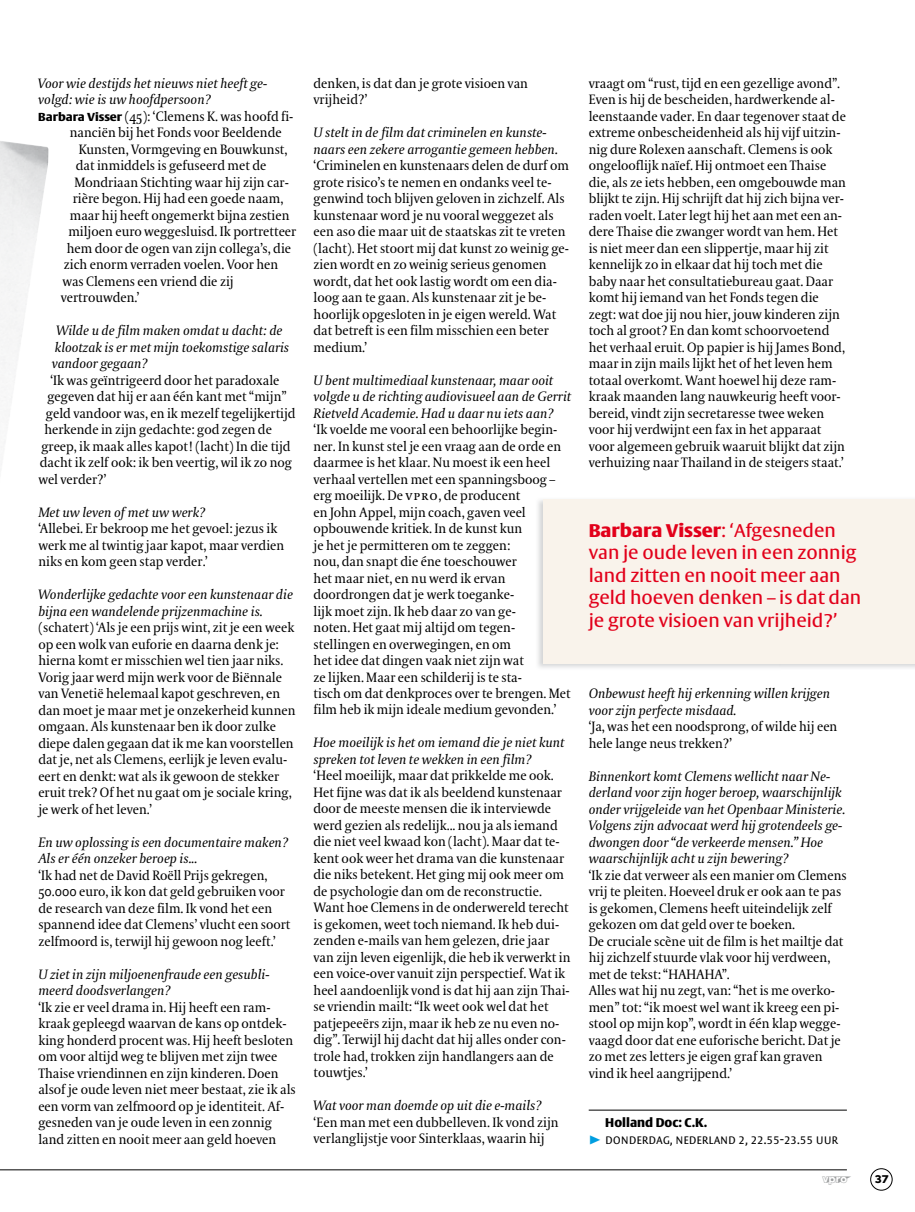
<style>
.page{position:relative;width:915px;height:1212px;background:#fff}
.page>*{position:absolute;margin:0;border:0;box-sizing:border-box;transform-origin:0 0}
.t1{font:18px/22.5px "VPRO Vesta";color:#e2001a}
.t2{font:13.5px/16.5px "VPRO Coranto";color:#000}
.t3{font:italic 13.5px/16.5px "VPRO Coranto";color:#000}
.t4{font:13.5px "VPRO Vesta Mini";color:#000}
.t5{font:700 12.45px "VPRO Vesta";color:#000;scale:.95 1}
.t6{font:700 12px "VPRO Thonik";color:#000}
.s1{font-family:"VPRO Vesta";font-weight:700;font-size:11.4px}
.s2{font-family:"VPRO Coranto SC"}
.s3{font-weight:700}
.s4{color:#9c9e9f}
</style>
<div class="page">
<hr style="left:0;top:1169px;width:846px;height:1px;background:#000">
<div style="left:870px;top:1168px;width:22px;height:22px;border:1px solid #000;border-radius:50%"></div>
<div style="left:543px;top:499px;width:371px;height:164px;background:#f9f3eb"></div>
<hr style="left:588px;top:1110px;width:258px;height:1px;background:#000">
<p class="t3" style="left:38px;top:75px;width:230px">Voor wie destijds het nieuws niet heeft ge-</p>
<p class="t3" style="left:38px;top:91px;width:174px">volgd: wie is uw hoofdpersoon?</p>
<p class="t2" style="left:38px;top:108px;width:256px"><span class="s1">Barbara Visser</span> (45): ‘Clemens K. was hoofd fi-</p>
<p class="t2" style="left:70px;top:124px;width:213px">nanciën bij het Fonds voor Beeldende</p>
<p class="t2" style="left:79px;top:141px;width:210px">Kunsten, Vormgeving en Bouwkunst,</p>
<p class="t2" style="left:76px;top:157px;width:192px">dat inmiddels is gefuseerd met de</p>
<p class="t2" style="left:74px;top:174px;width:216px">Mondriaan Stichting waar hij zijn car-</p>
<p class="t2" style="left:73px;top:190px;width:212px">rière begon. Hij had een goede naam,</p>
<p class="t2" style="left:70px;top:207px;width:221px">maar hij heeft ongemerkt bijna zestien</p>
<p class="t2" style="left:68px;top:223px;width:229px">miljoen euro weggesluisd. Ik portretteer</p>
<p class="t2" style="left:67px;top:240px;width:226px">hem door de ogen van zijn collega’s, die</p>
<p class="t2" style="left:64px;top:256px;width:216px">zich enorm verraden voelen. Voor hen</p>
<p class="t2" style="left:62px;top:273px;width:173px">was Clemens een vriend die zij</p>
<p class="t2" style="left:61px;top:289px;width:80px">vertrouwden.’</p>
<p class="t3" style="left:52px;top:322px;width:239px;text-indent:4px">Wilde u de film maken omdat u dacht: de klootzak is er met mijn toekomstige salaris vandoor gegaan?</p>
<p class="t2" style="left:50px;top:372px;width:231px">‘Ik was geïntrigeerd door het paradoxale</p>
<p class="t2" style="left:47px;top:388px;width:241px">gegeven dat hij er aan één kant met “mijn”</p>
<p class="t2" style="left:46px;top:405px;width:251px">geld vandoor was, en ik mezelf tegelijkertijd</p>
<p class="t2" style="left:44px;top:421px;width:229px">herkende in zijn gedachte: god zegen de</p>
<p class="t2" style="left:41px;top:438px;width:251px">greep, ik maak alles kapot! (lacht) In die tijd</p>
<p class="t2" style="left:40px;top:454px;width:254px">dacht ik zelf ook: ik ben veertig, wil ik zo nog</p>
<p class="t2" style="left:38px;top:471px;width:69px">wel verder?’</p>
<p class="t3" style="left:38px;top:504px;width:168px">Met uw leven of met uw werk?</p>
<p class="t2" style="left:38px;top:520px;width:247px">‘Allebei. Er bekroop me het gevoel: jezus ik werk me al twintig jaar kapot, maar verdien niks en kom geen stap verder.’</p>
<p class="t3" style="left:38px;top:586px;width:256px">Wonderlijke gedachte voor een kunstenaar die bijna een wandelende prijzenmachine is.</p>
<p class="t2" style="left:38px;top:619px;width:259px">(schatert) ‘Als je een prijs wint, zit je een week op een wolk van euforie en daarna denk je: hierna komt er misschien wel tien jaar niks.<br>Vorig jaar werd mijn werk voor de Biënnale van Venetië helemaal kapot geschreven, en dan moet je maar met je onzekerheid kunnen omgaan. Als kunstenaar ben ik door zulke diepe dalen gegaan dat ik me kan voorstellen dat je, net als Clemens, eerlijk je leven evalu&shy;eert en denkt: wat als ik gewoon de stekker eruit trek? Of het nu gaat om je sociale kring, je werk of het leven.’</p>
<p class="t3" style="left:38px;top:834px;width:251px">En uw oplossing is een documentaire maken?<br>Als er één onzeker beroep is...</p>
<p class="t2" style="left:38px;top:867px;width:253px">‘Ik had net de David Roëll Prijs gekregen, 50.000 euro, ik kon dat geld gebruiken voor de research van deze film. Ik vond het een spannend idee dat Clemens’ vlucht een soort zelfmoord is, terwijl hij gewoon nog leeft.’</p>
<p class="t3" style="left:38px;top:966px;width:232px">U ziet in zijn miljoenenfraude een gesubli&shy;meerd doodsverlangen?</p>
<p class="t2" style="left:38px;top:999px;width:259px">‘Ik zie er veel drama in. Hij heeft een ram&shy;kraak gepleegd waarvan de kans op ontdek&shy;king honderd procent was. Hij heeft besloten om voor altijd weg te blijven met zijn twee Thaise vriendinnen en zijn kinderen. Doen alsof je oude leven niet meer bestaat, zie ik als een vorm van zelfmoord op je identiteit. Af&shy;gesneden van je oude leven in een zonnig land zitten en nooit meer aan geld hoeven</p>
<p class="t2" style="left:313px;top:75px;width:216px">denken, is dat dan je grote visioen van vrijheid?’</p>
<p class="t3" style="left:313px;top:124px;width:246px">U stelt in de film dat criminelen en kunste&shy;naars een zekere arrogantie gemeen hebben.</p>
<p class="t2" style="left:313px;top:157px;width:257px">‘Criminelen en kunstenaars delen de durf om grote risico’s te nemen en ondanks veel te&shy;genwind toch blijven geloven in zichzelf. Als kunstenaar word je nu vooral weggezet als een aso die maar uit de staatskas zit te vreten (lacht). Het stoort mij dat kunst zo weinig ge&shy;zien wordt en zo weinig serieus genomen wordt, dat het ook lastig wordt om een dia&shy;loog aan te gaan. Als kunstenaar zit je be&shy;hoorlijk opgesloten in je eigen wereld. Wat dat betreft is een film misschien een beter medium.’</p>
<p class="t3" style="left:313px;top:372px;width:259px">U bent multimediaal kunstenaar, maar ooit volgde u de richting audiovisueel aan de Gerrit<br>Rietveld Academie. Had u daar nu iets aan?</p>
<p class="t2" style="left:313px;top:421px;width:258px">‘Ik voelde me vooral een behoorlijke begin&shy;ner. In kunst stel je een vraag aan de orde en daarmee is het klaar. Nu moest ik een heel verhaal vertellen met een spanningsboog – erg moeilijk. De <span class="s2">vpro</span>, de producent<br>en John Appel, mijn coach, gaven veel opbouwende kritiek. In de kunst kun<br>je het je permitteren om te zeggen:<br>nou, dan snapt die éne toeschouwer<br>het maar niet, en nu werd ik ervan doordrongen dat je werk toeganke-<br>lijk moet zijn. Ik heb daar zo van ge-<br>noten. Het gaat mij altijd om tegen&shy;stellingen en overwegingen, en om<br>het idee dat dingen vaak niet zijn wat<br>ze lijken. Maar een schilderij is te sta-<br>tisch om dat denkproces over te brengen. Met film heb ik mijn ideale medium gevonden.’</p>
<p class="t3" style="left:313px;top:735px;width:252px">Hoe moeilijk is het om iemand die je niet kunt spreken tot leven te wekken in een film?</p>
<p class="t2" style="left:313px;top:767px;width:258px">‘Heel moeilijk, maar dat prikkelde me ook.<br>Het fijne was dat ik als beeldend kunstenaar door de meeste mensen die ik interviewde werd gezien als redelijk... nou ja als iemand die niet veel kwaad kon (lacht). Maar dat te&shy;kent ook weer het drama van die kunstenaar die niks betekent. Het ging mij ook meer om de psychologie dan om de reconstructie.<br>Want hoe Clemens in de onderwereld terecht is gekomen, weet toch niemand. Ik heb dui&shy;zenden e-mails van hem gelezen, drie jaar van zijn leven eigenlijk, die heb ik verwerkt in een voice-over vanuit zijn perspectief. Wat ik heel aandoenlijk vond is dat hij aan zijn Thai&shy;se vriendin mailt: “Ik weet ook wel dat het patjepeeërs zijn, maar ik heb ze nu even no&shy;dig”. Terwijl hij dacht dat hij alles onder con&shy;trole had, trokken zijn handlangers aan de touwtjes.’</p>
<p class="t3" style="left:313px;top:1098px;width:229px">Wat voor man doemde op uit die e-mails?</p>
<p class="t2" style="left:313px;top:1114px;width:247px">‘Een man met een dubbelleven. Ik vond zijn verlanglijstje voor Sinterklaas, waarin hij</p>
<p class="t2" style="left:588px;top:75px;width:259px">vraagt om “rust, tijd en een gezellige avond”.<br>Even is hij de bescheiden, hardwerkende al&shy;leenstaande vader. En daar tegenover staat de extreme onbescheidenheid als hij vijf uitzin&shy;nig dure Rolexen aanschaft. Clemens is ook ongelooflijk naïef. Hij ontmoet een Thaise die, als ze iets hebben, een omgebouwde man blijkt te zijn. Hij schrijft dat hij zich bijna ver&shy;raden voelt. Later legt hij het aan met een an&shy;dere Thaise die zwanger wordt van hem. Het is niet meer dan een slippertje, maar hij zit kennelijk zo in elkaar dat hij toch met die baby naar het consultatiebureau gaat. Daar komt hij iemand van het Fonds tegen die zegt: wat doe jij nou hier, jouw kinderen zijn toch al groot? En dan komt schoorvoetend het verhaal eruit. Op papier is hij James Bond, maar in zijn mails lijkt het of het leven hem totaal overkomt. Want hoewel hij deze ram&shy;kraak maanden lang nauwkeurig heeft voor&shy;bereid, vindt zijn secretaresse twee weken voor hij verdwijnt een fax in het apparaat voor algemeen gebruik waaruit blijkt dat zijn verhuizing naar Thailand in de steigers staat.’</p>
<h1 class="t1" style="left:588px;top:520px;width:274px"><span class="s3">Barbara Visser</span>: ‘Afgesneden van je oude leven in een zonnig land zitten en nooit meer aan geld hoeven denken – is dat dan je grote visioen van vrijheid?’</h1>
<p class="t3" style="left:588px;top:685px;width:243px">Onbewust heeft hij erkenning willen krijgen voor zijn perfecte misdaad.</p>
<p class="t2" style="left:588px;top:718px;width:250px">‘Ja, was het een noodsprong, of wilde hij een hele lange neus trekken?’</p>
<p class="t3" style="left:588px;top:768px;width:258px">Binnenkort komt Clemens wellicht naar Ne&shy;derland voor zijn hoger beroep, waarschijnlijk onder vrijgeleide van het Openbaar Ministerie.<br>Volgens zijn advocaat werd hij grotendeels ge&shy;dwongen door “de verkeerde mensen.” Hoe waarschijnlijk acht u zijn bewering?</p>
<p class="t2" style="left:588px;top:867px;width:259px">‘Ik zie dat verweer als een manier om Clemens vrij te pleiten. Hoeveel druk er ook aan te pas is gekomen, Clemens heeft uiteindelijk zelf gekozen om dat geld over te boeken.<br>De cruciale scène uit de film is het mailtje dat hij zichzelf stuurde vlak voor hij verdween, met de tekst: “HAHAHA”.<br>Alles wat hij nu zegt, van: “het is me overko&shy;men” tot: “ik moest wel want ik kreeg een pi&shy;stool op mijn kop”, wordt in één klap wegge&shy;vaagd door dat ene euforische bericht. Dat je zo met zes letters je eigen graf kan graven vind ik heel aangrijpend.’</p>
<p class="t5" style="left:605px;top:1117px;width:109px">Holland Doc: C.K.</p>
<p class="t4" style="left:605px;top:1131px;width:234px">donderdag, nederland 2, 22.55-23.55 uur</p>
<p class="t6" style="left:821px;top:1172px;width:68px"><span class="s4">❖</span> 37</p>
</div>
